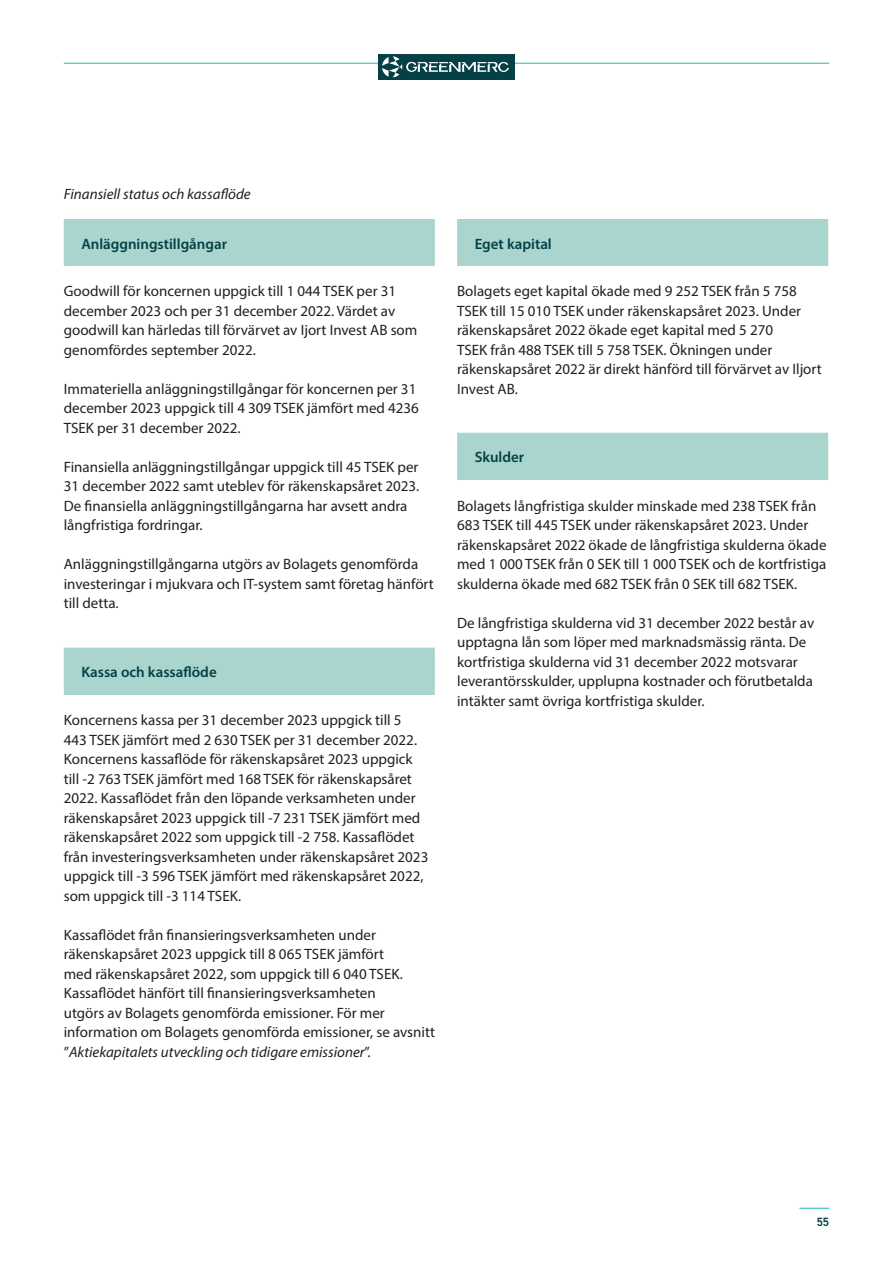
<style>
.page{position:relative;width:893px;height:1263px;background:#fff}
.page>*{position:absolute;margin:0;border:0;box-sizing:border-box;transform-origin:0 0}
.t1{font:15px/19.5px "Myriad Pro";color:#231f20}
.t2{font:600 15px "Myriad Pro";color:#044146}
.t3{font:italic 15px "Myriad Pro";color:#231f20}
.t4{font:600 12px "DIN2014";color:#044146}
.s1{font-style:italic}
</style>
<div class="page">
<hr style="left:799px;top:1208px;width:30px;height:1px;background:#3bbfb7">
<hr style="left:64px;top:63px;width:765px;height:1px;background:#3bbfb7">
<div style="left:378px;top:54px;width:136px;height:26px;background:#044146"></div>
<img style="left:383px;top:56px;width:126px;height:22px">
<div style="left:64px;top:220px;width:370px;height:46px;background:#aad5ce"></div>
<hr style="left:64px;top:219px;width:371px;height:1px;background:#aad5ce">
<hr style="left:434px;top:220px;width:1px;height:46px;background:#aad5ce">
<div style="left:64px;top:648px;width:370px;height:47px;background:#aad5ce"></div>
<hr style="left:64px;top:648px;width:371px;height:1px;background:#aad5ce">
<hr style="left:434px;top:649px;width:1px;height:46px;background:#aad5ce">
<div style="left:458px;top:220px;width:370px;height:46px;background:#aad5ce"></div>
<hr style="left:457px;top:219px;width:371px;height:1px;background:#aad5ce">
<hr style="left:457px;top:220px;width:1px;height:46px;background:#aad5ce">
<div style="left:458px;top:433px;width:370px;height:47px;background:#aad5ce"></div>
<hr style="left:457px;top:433px;width:371px;height:1px;background:#aad5ce">
<hr style="left:457px;top:434px;width:1px;height:46px;background:#aad5ce">
<p class="t3" style="left:64px;top:184px;width:188px">Finansiell status och kassaflöde</p>
<p class="t2" style="left:81px;top:234px;width:147px">Anläggningstillgångar</p>
<p class="t1" style="left:64px;top:281px;width:355px">Goodwill för koncernen uppgick till 1 044 TSEK per 31 december 2023 och per 31 december 2022. Värdet av goodwill kan härledas till förvärvet av Ijort Invest AB som genomfördes september 2022.</p>
<p class="t1" style="left:64px;top:379px;width:357px">Immateriella anläggningstillgångar för koncernen per 31 december 2023 uppgick till 4 309 TSEK jämfört med 4236<br>TSEK per 31 december 2022.</p>
<p class="t1" style="left:64px;top:457px;width:357px">Finansiella anläggningstillgångar uppgick till 45 TSEK per 31 december 2022 samt uteblev för räkenskapsåret 2023.<br>De finansiella anläggningstillgångarna har avsett andra långfristiga fordringar.</p>
<p class="t1" style="left:64px;top:554px;width:372px">Anläggningstillgångarna utgörs av Bolagets genomförda investeringar i mjukvara och IT-system samt företag hänfört till detta.</p>
<p class="t2" style="left:81px;top:663px;width:137px">Kassa och kassaflöde</p>
<p class="t1" style="left:64px;top:710px;width:366px">Koncernens kassa per 31 december 2023 uppgick till 5<br>443 TSEK jämfört med 2 630 TSEK per 31 december 2022.<br>Koncernens kassaflöde för räkenskapsåret 2023 uppgick till -2 763 TSEK jämfört med 168 TSEK för räkenskapsåret 2022. Kassaflödet från den löpande verksamheten under räkenskapsåret 2023 uppgick till -7 231 TSEK jämfört med räkenskapsåret 2022 som uppgick till -2 758. Kassaflödet från investeringsverksamheten under räkenskapsåret 2023 uppgick till -3 596 TSEK jämfört med räkenskapsåret 2022, som uppgick till -3 114 TSEK.</p>
<p class="t1" style="left:64px;top:925px;width:373px">Kassaflödet från finansieringsverksamheten under räkenskapsåret 2023 uppgick till 8 065 TSEK jämfört<br>med räkenskapsåret 2022, som uppgick till 6 040 TSEK.<br>Kassaflödet hänfört till finansieringsverksamheten<br>utgörs av Bolagets genomförda emissioner. För mer information om Bolagets genomförda emissioner, se avsnitt ”<span class="s1">Aktiekapitalets utveckling och tidigare emissioner</span>”.</p>
<p class="t2" style="left:475px;top:234px;width:79px">Eget kapital</p>
<p class="t1" style="left:457px;top:281px;width:366px">Bolagets eget kapital ökade med 9 252 TSEK från 5 758<br>TSEK till 15 010 TSEK under räkenskapsåret 2023. Under räkenskapsåret 2022 ökade eget kapital med 5 270<br>TSEK från 488 TSEK till 5 758 TSEK. Ökningen under räkenskapsåret 2022 är direkt hänförd till förvärvet av Iljort Invest AB.</p>
<p class="t2" style="left:475px;top:448px;width:51px">Skulder</p>
<p class="t1" style="left:457px;top:496px;width:371px">Bolagets långfristiga skulder minskade med 238 TSEK från 683 TSEK till 445 TSEK under räkenskapsåret 2023. Under räkenskapsåret 2022 ökade de långfristiga skulderna ökade med 1 000 TSEK från 0 SEK till 1 000 TSEK och de kortfristiga skulderna ökade med 682 TSEK från 0 SEK till 682 TSEK.</p>
<p class="t1" style="left:457px;top:613px;width:359px">De långfristiga skulderna vid 31 december 2022 består av upptagna lån som löper med marknadsmässig ränta. De kortfristiga skulderna vid 31 december 2022 motsvarar leverantörsskulder, upplupna kostnader och förutbetalda intäkter samt övriga kortfristiga skulder.</p>
<p class="t4" style="left:817px;top:1214px;width:14px">55</p>
</div>
